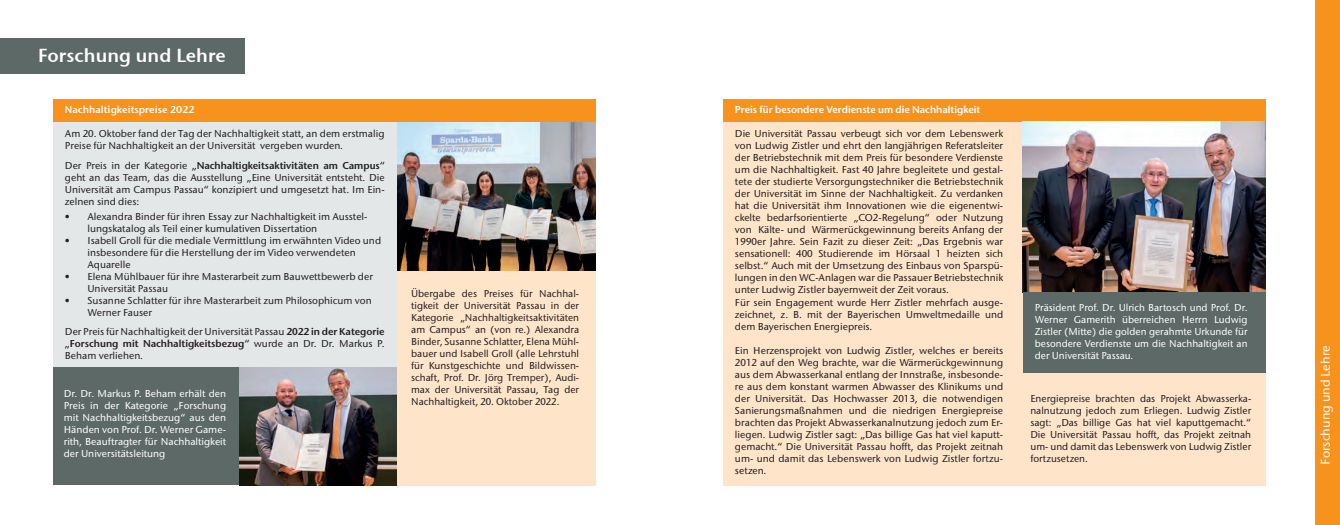
<style>
.page{position:relative;width:1340px;height:525px;background:#fff}
.page>*{position:absolute;margin:0;border:0;box-sizing:border-box;transform-origin:0 0}
.t1{font:18.75px "Stone Sans Semi ITCTT";color:#fff}
.t2{font:500 12.5px "Stone Sans ITC";color:#fff}
.t3{font:500 10px/12px "Stone Sans ITC";color:#231f20;text-align:justify}
.t4{font:500 10px/12px "Stone Sans ITC";color:#fff;text-align:justify}
.t5{font:600 10px "Stone Sans ITC";color:#fff}
.t6{font:10px "Stone Sans Semi ITCTT";color:#fff}
.s1{font-weight:600}
</style>
<div class="page">
<div style="left:1315px;top:0;width:24px;height:524px;background:#f7931d"></div>
<div style="left:0;top:39px;width:244px;height:35px;background:#5d6966"></div>
<div style="left:723px;top:111px;width:542px;height:374px;background:#fee5ca"></div>
<div style="left:723px;top:99px;width:542px;height:22px;background:#f7931d"></div>
<img style="left:1022px;top:121px;width:243px;height:170px">
<div style="left:1022px;top:291px;width:243px;height:81px;background:#5d6966"></div>
<div style="left:53px;top:111px;width:347px;height:257px;background:#e4e7e8"></div>
<div style="left:53px;top:367px;width:344px;height:118px;background:#5d6966"></div>
<img style="left:397px;top:121px;width:198px;height:150px">
<div style="left:53px;top:99px;width:542px;height:22px;background:#f7931d"></div>
<img style="left:239px;top:367px;width:158px;height:118px">
<div style="left:397px;top:271px;width:198px;height:214px;background:#fee5ca"></div>
<p class="t1" style="left:38px;top:44px;width:189px">Forschung und Lehre</p>
<p class="t6" style="left:65px;top:104px;width:131px">Nachhaltigkeitspreise 2022</p>
<p class="t3" style="left:65px;top:128px;width:321px">Am 20. Oktober fand der Tag der Nachhaltigkeit statt, an dem erstmalig<br>Preise für Nachhaltigkeit an der Universität vergeben wurden.</p>
<p class="t3" style="left:65px;top:159px;width:321px">Der Preis in der Kategorie <span class="s1">„Nachhaltigkeitsaktivitäten am Campus“ </span>geht an das Team, das die Ausstellung „Eine Universität entsteht. Die Universität am Campus Passau“ konzipiert und umgesetzt hat. Im Ein&shy;zelnen sind dies:</p>
<p class="t3" style="left:87px;top:211px;width:281px;text-indent:-22px">• Alexandra Binder für ihren Essay zur Nachhaltigkeit im Ausstel&shy;lungskatalog als Teil einer kumulativen Dissertation</p>
<p class="t3" style="left:87px;top:235px;width:295px;text-align:left;text-indent:-22px">• Isabell Groll für die mediale Vermittlung im erwähnten Video und insbesondere für die Herstellung der im Video verwendeten<br>Aquarelle</p>
<p class="t3" style="left:87px;top:271px;width:287px;text-indent:-22px">• Elena Mühlbauer für ihre Masterarbeit zum Bauwettbewerb der<br>Universität Passau</p>
<p class="t3" style="left:87px;top:295px;width:286px;text-indent:-22px">• Susanne Schlatter für ihre Masterarbeit zum Philosophicum von<br>Werner Fauser</p>
<p class="t3" style="left:65px;top:326px;width:321px">Der Preis für Nachhaltigkeit der Universität Passau <span class="s1">2022 in der Kategorie „Forschung mit Nachhaltigkeitsbezug“</span> wurde an Dr. Dr. Markus P.<br>Beham verliehen.</p>
<p class="t4" style="left:64px;top:387px;width:164px">Dr. Dr. Markus P. Beham erhält den Preis in der Kategorie „Forschung mit Nachhaltigkeitsbezug“ aus den Händen von Prof. Dr. Werner Game&shy;rith, Beauftragter für Nachhaltigkeit der Universitätsleitung</p>
<p class="t3" style="left:411px;top:288px;width:169px">Übergabe des Preises für Nachhal&shy;tigkeit der Universität Passau in der Kategorie „Nachhaltigkeitsaktivitäten am Campus“ an (von re.) Alexandra Binder, Susanne Schlatter, Elena Mühl&shy;bauer und Isabell Groll (alle Lehrstuhl für Kunstgeschichte und Bildwissen&shy;schaft, Prof. Dr. Jörg Tremper), Audi&shy;max der Universität Passau, Tag der Nachhaltigkeit, 20. Oktober 2022.</p>
<p class="t5" style="left:735px;top:103px;width:247px">Preis für besondere Verdienste um die Nachhaltigkeit</p>
<p class="t3" style="left:735px;top:128px;width:270px">Die Universität Passau verbeugt sich vor dem Lebenswerk von Ludwig Zistler und ehrt den langjährigen Referatsleiter der Betriebstechnik mit dem Preis für besondere Verdienste um die Nachhaltigkeit. Fast 40 Jahre begleitete und gestal&shy;tete der studierte Versorgungstechniker die Betriebstechnik der Universität im Sinne der Nachhaltigkeit. Zu verdanken hat die Universität ihm Innovationen wie die eigenentwi&shy;ckelte bedarfsorientierte „CO2-Regelung“ oder Nutzung von Kälte- und Wärmerückgewinnung bereits Anfang der 1990er Jahre. Sein Fazit zu dieser Zeit: „Das Ergebnis war sensationell: 400 Studierende im Hörsaal 1 heizten sich selbst.“ Auch mit der Umsetzung des Einbaus von Sparspü&shy;lungen in den WC-Anlagen war die Passauer Betriebstechnik unter Ludwig Zistler bayernweit der Zeit voraus.</p>
<p class="t3" style="left:735px;top:296px;width:270px">Für sein Engagement wurde Herr Zistler mehrfach ausge&shy;zeichnet, z. B. mit der Bayerischen Umweltmedaille und dem Bayerischen Energiepreis.</p>
<p class="t3" style="left:735px;top:344px;width:270px">Ein Herzensprojekt von Ludwig Zistler, welches er bereits 2012 auf den Weg brachte, war die Wärmerückgewinnung aus dem Abwasserkanal entlang der Innstraße, insbesonde&shy;re aus dem konstant warmen Abwasser des Klinikums und der Universität. Das Hochwasser 2013, die notwendigen Sanierungsmaßnahmen und die niedrigen Energiepreise brachten das Projekt Abwasserkanalnutzung jedoch zum Er&shy;liegen. Ludwig Zistler sagt: „Das billige Gas hat viel kaputt&shy;gemacht.“ Die Universität Passau hofft, das Projekt zeitnah um- und damit das Lebenswerk von Ludwig Zistler fortzu&shy;setzen.</p>
<p class="t4" style="left:1034px;top:302px;width:214px">Präsident Prof. Dr. Ulrich Bartosch und Prof. Dr.<br>Werner Gamerith überreichen Herrn Ludwig Zistler (Mitte) die golden gerahmte Urkunde für besondere Verdienste um die Nachhaltigkeit an der Universität Passau.</p>
<p class="t3" style="left:1030px;top:392px;width:222px">Energiepreise brachten das Projekt Abwasserka&shy;nalnutzung jedoch zum Erliegen. Ludwig Zistler sagt: „Das billige Gas hat viel kaputtgemacht.“ Die Universität Passau hofft, das Projekt zeitnah um- und damit das Lebenswerk von Ludwig Zistler fortzusetzen.</p>
<p class="t2" style="left:1317px;top:464px;width:121px;rotate:-90deg">Forschung und Lehre</p>
</div>
